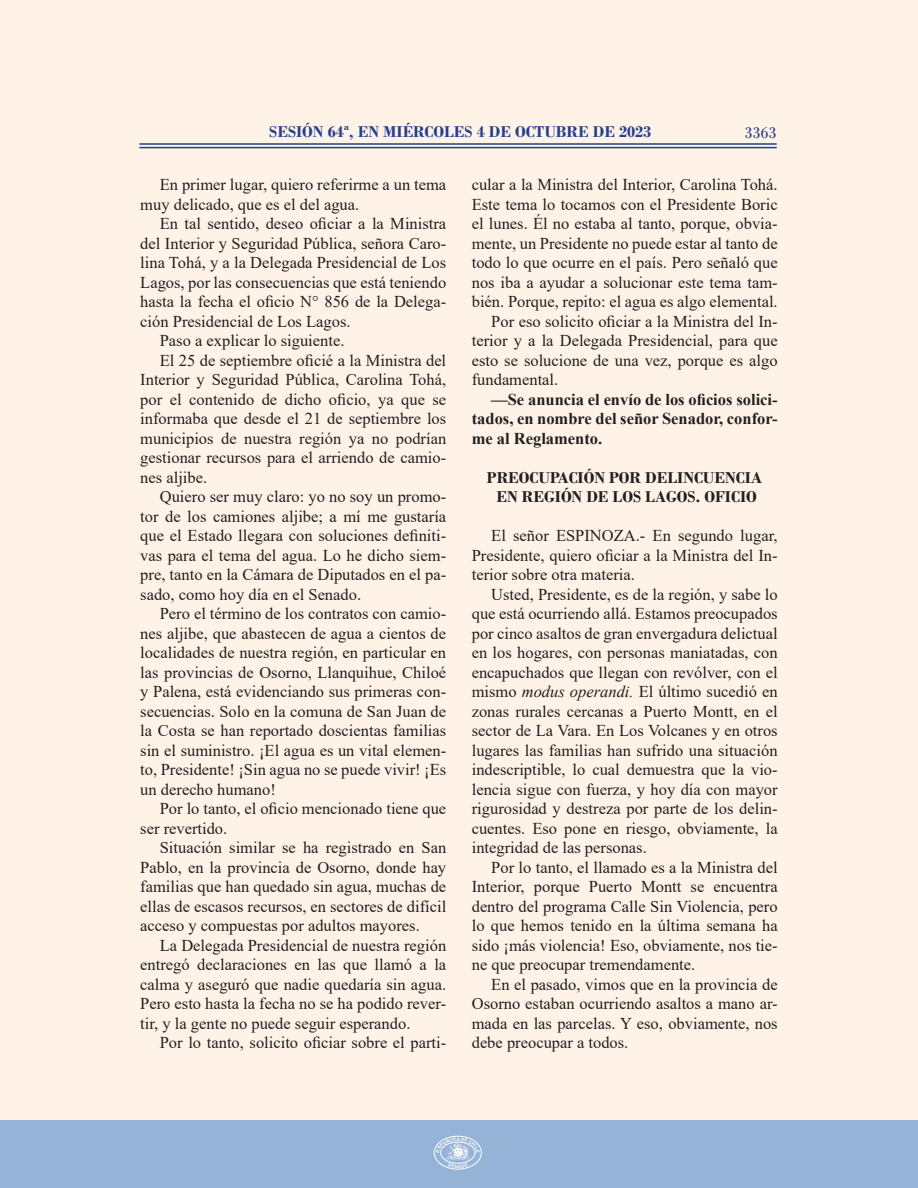
<style>
.page{position:relative;width:918px;height:1188px;background:#fff}
.page>*{position:absolute;margin:0;border:0;box-sizing:border-box;transform-origin:0 0}
.Párrafo_Texto_Sesión{font:16.5px/19.5px "Times New Roman";color:#231f20;text-align:justify}
.Párrafo_Texto_Sesión-2{font:700 16.5px/19.5px "Times New Roman";color:#231f20;text-align:justify}
.TITULOS_ALTAS_SESION{font:700 16.5px "Bodoni";color:#231f20}
.t1{font:700 16.5px "Bodoni";color:#253f8e}
.t2{font:16.5px "Bodoni";color:#253f8e}
.t3{font:700 4.5px "Arial";color:#fff}
.s1{font-style:italic}
</style>
<div class="page">
<div style="left:0;top:1120px;width:918px;height:68px;background:#95b3d7"></div>
<div style="left:434px;top:1136px;width:48px;height:33px;border:1px solid #fff;border-radius:50%"></div>
<hr style="left:139px;top:147px;width:638px;height:1px;background:#253f8e">
<hr style="left:139px;top:143px;width:638px;height:2px;background:#253f8e">
<svg style="left:436px;top:1137px;width:44px;height:31px"></svg>
<p class="t1" style="left:269px;top:122px;width:384px">SESIÓN 64ª, EN MIÉRCOLES 4 DE OCTUBRE DE 2023</p>
<p class="t2" style="left:744px;top:123px;width:34px">3363</p>
<p class="Párrafo_Texto_Sesión" style="left:140px;top:174px;width:307px;text-indent:20px">En primer lugar, quiero referirme a un tema muy delicado, que es el del agua.</p>
<p class="Párrafo_Texto_Sesión" style="left:140px;top:213px;width:307px;text-indent:20px">En tal sentido, deseo oficiar a la Ministra del Interior y Seguridad Pública, señora Caro&shy;lina Tohá, y a la Delegada Presidencial de Los Lagos, por las consecuencias que está teniendo hasta la fecha el oficio N° 856 de la Delega&shy;ción Presidencial de Los Lagos.</p>
<p class="Párrafo_Texto_Sesión" style="left:160px;top:330px;width:186px">Paso a explicar lo siguiente.</p>
<p class="Párrafo_Texto_Sesión" style="left:140px;top:350px;width:307px;text-indent:20px">El 25 de septiembre oficié a la Ministra del Interior y Seguridad Pública, Carolina Tohá, por el contenido de dicho oficio, ya que se informaba que desde el 21 de septiembre los municipios de nuestra región ya no podrían gestionar recursos para el arriendo de camio&shy;nes aljibe.</p>
<p class="Párrafo_Texto_Sesión" style="left:140px;top:486px;width:307px;text-indent:20px">Quiero ser muy claro: yo no soy un promo&shy;tor de los camiones aljibe; a mí me gustaría que el Estado llegara con soluciones definiti&shy;vas para el tema del agua. Lo he dicho siem&shy;pre, tanto en la Cámara de Diputados en el pa&shy;sado, como hoy día en el Senado.</p>
<p class="Párrafo_Texto_Sesión" style="left:140px;top:603px;width:307px;text-indent:20px">Pero el término de los contratos con camio&shy;nes aljibe, que abastecen de agua a cientos de localidades de nuestra región, en particular en las provincias de Osorno, Llanquihue, Chiloé y Palena, está evidenciando sus primeras con&shy;secuencias. Solo en la comuna de San Juan de la Costa se han reportado doscientas familias sin el suministro. ¡El agua es un vital elemen&shy;to, Presidente! ¡Sin agua no se puede vivir! ¡Es un derecho humano!</p>
<p class="Párrafo_Texto_Sesión" style="left:140px;top:798px;width:307px;text-indent:20px">Por lo tanto, el oficio mencionado tiene que ser revertido.</p>
<p class="Párrafo_Texto_Sesión" style="left:140px;top:837px;width:307px;text-indent:20px">Situación similar se ha registrado en San Pablo, en la provincia de Osorno, donde hay familias que han quedado sin agua, muchas de ellas de escasos recursos, en sectores de difícil acceso y compuestas por adultos mayores.</p>
<p class="Párrafo_Texto_Sesión" style="left:140px;top:935px;width:307px;text-indent:20px">La Delegada Presidencial de nuestra región entregó declaraciones en las que llamó a la calma y aseguró que nadie quedaría sin agua.<br>Pero esto hasta la fecha no se ha podido rever&shy;tir, y la gente no puede seguir esperando.</p>
<p class="Párrafo_Texto_Sesión" style="left:160px;top:1032px;width:288px">Por lo tanto, solicito oficiar sobre el parti-</p>
<p class="Párrafo_Texto_Sesión" style="left:472px;top:174px;width:307px">cular a la Ministra del Interior, Carolina Tohá.<br>Este tema lo tocamos con el Presidente Boric el lunes. Él no estaba al tanto, porque, obvia&shy;mente, un Presidente no puede estar al tanto de todo lo que ocurre en el país. Pero señaló que nos iba a ayudar a solucionar este tema tam&shy;bién. Porque, repito: el agua es algo elemental.</p>
<p class="Párrafo_Texto_Sesión" style="left:472px;top:311px;width:307px;text-indent:20px">Por eso solicito oficiar a la Ministra del In&shy;terior y a la Delegada Presidencial, para que esto se solucione de una vez, porque es algo fundamental.</p>
<p class="Párrafo_Texto_Sesión-2" style="left:472px;top:389px;width:307px;text-indent:20px">—Se anuncia el envío de los oficios solici&shy;tados, en nombre del señor Senador, confor&shy;me al Reglamento.</p>
<p class="TITULOS_ALTAS_SESION" style="left:487px;top:467px;width:277px">PREOCUPACIÓN POR DELINCUENCIA</p>
<p class="TITULOS_ALTAS_SESION" style="left:497px;top:487px;width:262px">EN REGIÓN DE LOS LAGOS. OFICIO</p>
<p class="Párrafo_Texto_Sesión" style="left:472px;top:525px;width:307px;text-indent:20px">El señor ESPINOZA.- En segundo lugar, Presidente, quiero oficiar a la Ministra del In&shy;terior sobre otra materia.</p>
<p class="Párrafo_Texto_Sesión" style="left:472px;top:584px;width:307px;text-indent:20px">Usted, Presidente, es de la región, y sabe lo que está ocurriendo allá. Estamos preocupados por cinco asaltos de gran envergadura delictual en los hogares, con personas maniatadas, con encapuchados que llegan con revólver, con el mismo <span class="s1">modus operandi.</span> El último sucedió en zonas rurales cercanas a Puerto Montt, en el sector de La Vara. En Los Volcanes y en otros lugares las familias han sufrido una situación indescriptible, lo cual demuestra que la vio&shy;lencia sigue con fuerza, y hoy día con mayor rigurosidad y destreza por parte de los delin&shy;cuentes. Eso pone en riesgo, obviamente, la integridad de las personas.</p>
<p class="Párrafo_Texto_Sesión" style="left:472px;top:857px;width:307px;text-indent:20px">Por lo tanto, el llamado es a la Ministra del Interior, porque Puerto Montt se encuentra dentro del programa Calle Sin Violencia, pero lo que hemos tenido en la última semana ha sido ¡más violencia! Eso, obviamente, nos tie&shy;ne que preocupar tremendamente.</p>
<p class="Párrafo_Texto_Sesión" style="left:472px;top:974px;width:307px;text-indent:20px">En el pasado, vimos que en la provincia de Osorno estaban ocurriendo asaltos a mano ar&shy;mada en las parcelas. Y eso, obviamente, nos debe preocupar a todos.</p>
<p class="t3" style="left:457px;top:1136px;width:5px">A</p>
</div>
